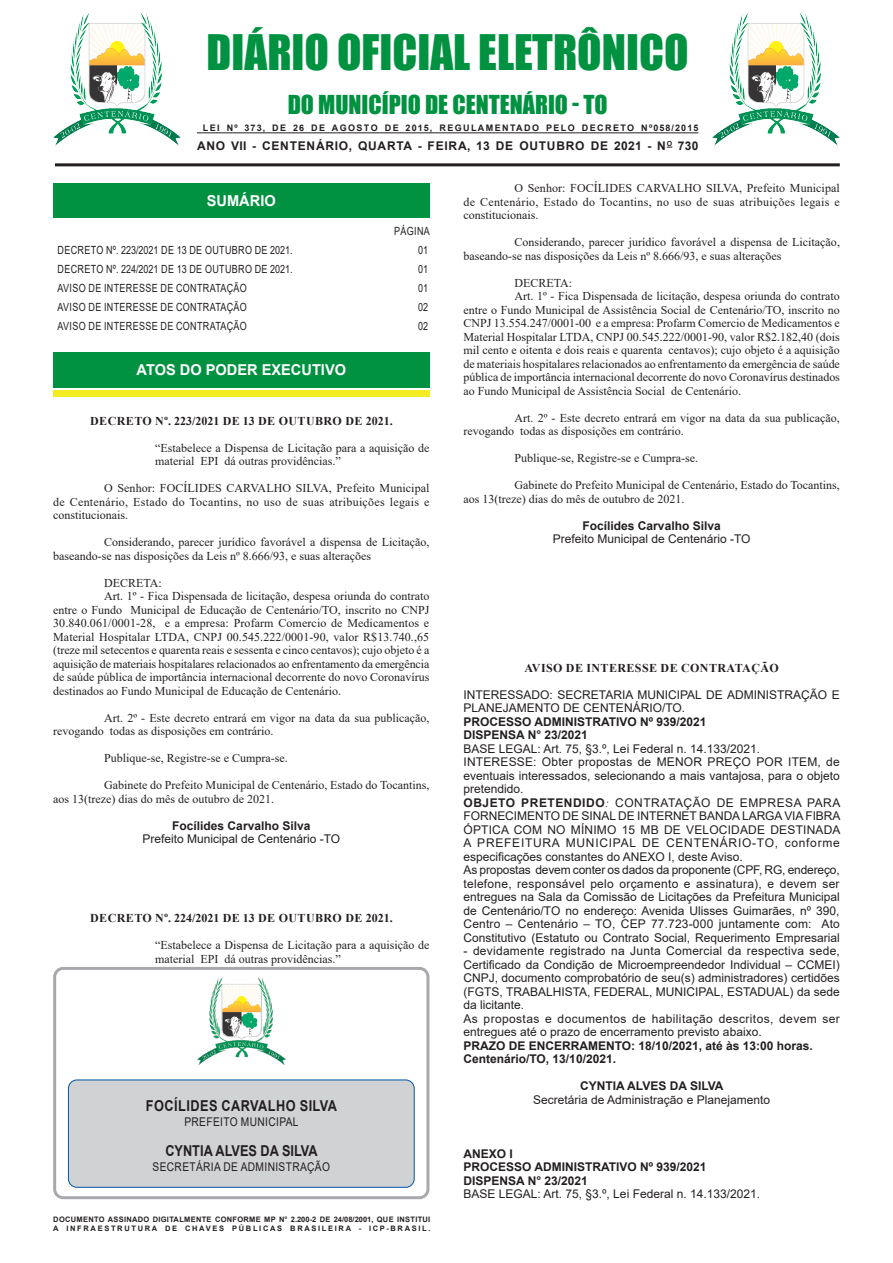
<style>
.page{position:relative;width:893px;height:1263px;background:#fff}
.page>*{position:absolute;margin:0;border:0;box-sizing:border-box;transform-origin:0 0}
.t1{font:45px "Impact";color:#009241}
.t2{font:24px "Impact";color:#009241}
.Chancela{font:700 15px "Arial";color:#fff}
.t3{font:700 15px "Arial";letter-spacing:.035em;color:#231f20;scale:.85 1}
.t4{font:700 15px "Arial";color:#231f20;scale:.85 1}
.CORPO_DE_TEXTO{font:12px/13.5px "Times New Roman";color:#231f20}
.SEM_PARAGRAFO{font:12px/13.5px "Arial";color:#231f20;text-align:justify}
.SEM_PARAGRAFO-2{font:700 12px "Arial";color:#231f20}
.EMENTA{font:12px/13.5px "Times New Roman";color:#231f20}
.TITULOS{font:700 12px "Times New Roman";letter-spacing:.035em;color:#231f20}
.CARGO{font:12px "Arial";color:#231f20}
.SEM_PARAGRAFO-3{font:12px/13.5px "Arial";letter-spacing:.03em;color:#231f20}
.NOME{font:700 12px "Arial";color:#231f20}
.SEM_PARAGRAFO-4{font:700 12px "Arial";letter-spacing:.065em;color:#231f20}
.SEM_PARAGRAFO-5{font:12px "Arial";letter-spacing:.035em;color:#231f20;scale:.85 1}
.Sumario{font:11.25px "Arial";letter-spacing:.035em;color:#231f20;scale:.8 1}
.t5{font:700 9px "Arial";letter-spacing:.155em;color:#231f20}
.t6{font:700 7.5px "Arial";letter-spacing:.04em;color:#231f20}
.t7{font:700 7.5px "Arial";letter-spacing:.225em;color:#231f20}
.s1{font-weight:700}
.s2{font-family:"Times New Roman";font-style:italic}
</style>
<div class="page">
<hr style="left:55px;top:163px;width:785px;height:3px;background:#231f20">
<hr style="left:197px;top:132px;width:501px;height:1px;background:#231f20">
<img style="left:712px;top:13px;width:128px;height:133px">
<img style="left:53px;top:13px;width:128px;height:133px">
<div style="left:53px;top:184px;width:376px;height:34px;background:#009241"></div>
<div style="left:53px;top:390px;width:376px;height:7px;background:#f4ec23"></div>
<div style="left:53px;top:355px;width:376px;height:34px;background:#009241"></div>
<div style="left:53px;top:352px;width:376px;height:35px;background:#009241"></div>
<div style="left:53px;top:967px;width:376px;height:232px;border:3px solid #a8a9ad;border-radius:9px"></div>
<div style="left:68px;top:1080px;width:346px;height:107px;background:#d1d2d4;border-radius:9px"></div>
<div style="left:68px;top:1080px;width:346px;height:107px;border:1px solid #0057a8;border-radius:9px"></div>
<img style="left:197px;top:977px;width:88px;height:87px">
<p class="t1" style="left:207px;top:18px;width:483px">DIÁRIO OFICIAL ELETRÔNICO</p>
<p class="t2" style="left:288px;top:86px;width:321px">DO MUNICÍPIO DE CENTENÁRIO - TO</p>
<p class="t5" style="left:203px;top:121px;width:497px">LEI Nº 373, DE 26 DE AGOSTO DE 2015, REGULAMENTADO PELO DECRETO Nº058/2015</p>
<p class="SEM_PARAGRAFO-4" style="left:197px;top:138px;width:503px">ANO VII - CENTENÁRIO, QUARTA - FEIRA, 13 DE OUTUBRO DE 2021 - N<sup>O</sup> 730</p>
<p class="Chancela" style="left:207px;top:190px;width:70px">SUMÁRIO</p>
<p class="Sumario" style="left:394px;top:223px;width:46px">PÁGINA</p>
<p class="Sumario" style="left:58px;top:242px;width:295px">DECRETO Nº. 223/2021 DE 13 DE OUTUBRO DE 2021.</p>
<p class="Sumario" style="left:418px;top:242px;width:14px">01</p>
<p class="Sumario" style="left:58px;top:261px;width:295px">DECRETO Nº. 224/2021 DE 13 DE OUTUBRO DE 2021.</p>
<p class="Sumario" style="left:418px;top:261px;width:14px">01</p>
<p class="Sumario" style="left:58px;top:280px;width:238px">AVISO DE INTERESSE DE CONTRATAÇÃO</p>
<p class="Sumario" style="left:418px;top:280px;width:14px">01</p>
<p class="Sumario" style="left:58px;top:299px;width:238px">AVISO DE INTERESSE DE CONTRATAÇÃO</p>
<p class="Sumario" style="left:418px;top:299px;width:14px">02</p>
<p class="Sumario" style="left:58px;top:318px;width:238px">AVISO DE INTERESSE DE CONTRATAÇÃO</p>
<p class="Sumario" style="left:418px;top:318px;width:14px">02</p>
<p class="Chancela" style="left:137px;top:359px;width:211px">ATOS DO PODER EXECUTIVO</p>
<p class="TITULOS" style="left:90px;top:412px;width:304px">DECRETO Nº. 223/2021 DE 13 DE OUTUBRO DE 2021.</p>
<p class="EMENTA" style="left:155px;top:441px;width:276px">“Estabelece a Dispensa de Licitação para a aquisição de material EPI dá outras providências.”</p>
<p class="CORPO_DE_TEXTO" style="left:53px;top:481px;width:378px;text-align:justify;text-indent:51px">O Senhor: FOCÍLIDES CARVALHO SILVA, Prefeito Municipal de Centenário, Estado do Tocantins, no uso de suas atribuições legais e constitucionais.</p>
<p class="CORPO_DE_TEXTO" style="left:53px;top:535px;width:378px;text-indent:51px">Considerando, parecer jurídico favorável a dispensa de Licitação, baseando-se nas disposições da Leis nº 8.666/93, e suas alterações</p>
<p class="CORPO_DE_TEXTO" style="left:104px;top:576px;width:59px">DECRETA:</p>
<p class="CORPO_DE_TEXTO" style="left:53px;top:589px;width:378px;text-align:justify;text-indent:51px">Art. 1º - Fica Dispensada de licitação, despesa oriunda do contrato entre o Fundo Municipal de Educação de Centenário/TO, inscrito no CNPJ 30.840.061/0001-28, e a empresa: Profarm Comercio de Medicamentos e Material Hospitalar LTDA, CNPJ 00.545.222/0001-90, valor R$13.740.,65 (treze mil setecentos e quarenta reais e sessenta e cinco centavos); cujo objeto é a aquisição de materiais hospitalares relacionados ao enfrentamento da emergência de saúde pública de importância internacional decorrente do novo Coronavírus destinados ao Fundo Municipal de Educação de Centenário.</p>
<p class="CORPO_DE_TEXTO" style="left:53px;top:711px;width:378px;text-indent:51px">Art. 2º - Este decreto entrará em vigor na data da sua publicação, revogando todas as disposições em contrário.</p>
<p class="CORPO_DE_TEXTO" style="left:104px;top:751px;width:185px">Publique-se, Registre-se e Cumpra-se.</p>
<p class="CORPO_DE_TEXTO" style="left:53px;top:778px;width:378px;text-indent:51px">Gabinete do Prefeito Municipal de Centenário, Estado do Tocantins, aos 13(treze) dias do mês de outubro de 2021.</p>
<p class="NOME" style="left:172px;top:817px;width:140px">Focílides Carvalho Silva</p>
<p class="CARGO" style="left:142px;top:831px;width:199px">Prefeito Municipal de Centenário -TO</p>
<p class="TITULOS" style="left:90px;top:910px;width:304px">DECRETO Nº. 224/2021 DE 13 DE OUTUBRO DE 2021.</p>
<p class="EMENTA" style="left:155px;top:938px;width:276px">“Estabelece a Dispensa de Licitação para a aquisição de material EPI dá outras providências.”</p>
<p class="t3" style="left:146px;top:1095px;width:226px">FOCÍLIDES CARVALHO SILVA</p>
<p class="SEM_PARAGRAFO-5" style="left:184px;top:1113px;width:136px">PREFEITO MUNICIPAL</p>
<p class="t4" style="left:165px;top:1140px;width:181px">CYNTIA ALVES DA SILVA</p>
<p class="SEM_PARAGRAFO-5" style="left:153px;top:1158px;width:210px">SECRETÁRIA DE ADMINISTRAÇÃO</p>
<p class="t6" style="left:53px;top:1214px;width:379px">DOCUMENTO ASSINADO DIGITALMENTE CONFORME MP N° 2.200-2 DE 24/08/2001, QUE INSTITUI</p>
<p class="t7" style="left:53px;top:1223px;width:379px">A INFRAESTRUTURA DE CHAVES PÚBLICAS BRASILEIRA - ICP-BRASIL.</p>
<p class="CORPO_DE_TEXTO" style="left:463px;top:181px;width:378px;text-align:justify;text-indent:51px">O Senhor: FOCÍLIDES CARVALHO SILVA, Prefeito Municipal de Centenário, Estado do Tocantins, no uso de suas atribuições legais e constitucionais.</p>
<p class="CORPO_DE_TEXTO" style="left:463px;top:235px;width:378px;text-indent:51px">Considerando, parecer jurídico favorável a dispensa de Licitação, baseando-se nas disposições da Leis nº 8.666/93, e suas alterações</p>
<p class="CORPO_DE_TEXTO" style="left:514px;top:275px;width:59px">DECRETA:</p>
<p class="CORPO_DE_TEXTO" style="left:463px;top:289px;width:378px;text-align:justify;text-indent:51px">Art. 1º - Fica Dispensada de licitação, despesa oriunda do contrato entre o Fundo Municipal de Assistência Social de Centenário/TO, inscrito no CNPJ 13.554.247/0001-00 e a empresa: Profarm Comercio de Medicamentos e Material Hospitalar LTDA, CNPJ 00.545.222/0001-90, valor R$2.182,40 (dois mil cento e oitenta e dois reais e quarenta centavos); cujo objeto é a aquisição de materiais hospitalares relacionados ao enfrentamento da emergência de saúde pública de importância internacional decorrente do novo Coronavírus destinados ao Fundo Municipal de Assistência Social de Centenário.</p>
<p class="CORPO_DE_TEXTO" style="left:463px;top:410px;width:378px;text-indent:51px">Art. 2º - Este decreto entrará em vigor na data da sua publicação, revogando todas as disposições em contrário.</p>
<p class="CORPO_DE_TEXTO" style="left:514px;top:451px;width:185px">Publique-se, Registre-se e Cumpra-se.</p>
<p class="CORPO_DE_TEXTO" style="left:463px;top:478px;width:378px;text-indent:51px">Gabinete do Prefeito Municipal de Centenário, Estado do Tocantins, aos 13(treze) dias do mês de outubro de 2021.</p>
<p class="NOME" style="left:583px;top:517px;width:140px">Focílides Carvalho Silva</p>
<p class="CARGO" style="left:553px;top:531px;width:199px">Prefeito Municipal de Centenário -TO</p>
<p class="TITULOS" style="left:524px;top:659px;width:256px">AVISO DE INTERESSE DE CONTRATAÇÃO</p>
<p class="SEM_PARAGRAFO" style="left:463px;top:687px;width:378px">INTERESSADO: SECRETARIA MUNICIPAL DE ADMINISTRAÇÃO E<br>PLANEJAMENTO DE CENTENÁRIO/TO.</p>
<p class="SEM_PARAGRAFO-2" style="left:463px;top:713px;width:245px">PROCESSO ADMINISTRATIVO Nº 939/2021</p>
<p class="SEM_PARAGRAFO-2" style="left:463px;top:726px;width:126px">DISPENSA N° 23/2021</p>
<p class="SEM_PARAGRAFO" style="left:463px;top:741px;width:298px">BASE LEGAL: Art. 75, §3.º, Lei Federal n. 14.133/2021.</p>
<p class="SEM_PARAGRAFO" style="left:463px;top:755px;width:378px">INTERESSE: Obter propostas de MENOR PREÇO POR ITEM, de eventuais interessados, selecionando a mais vantajosa, para o objeto pretendido.</p>
<p class="SEM_PARAGRAFO" style="left:463px;top:795px;width:379px"><span class="s1">OBJETO PRETENDIDO</span><span class="s2">:</span> CONTRATAÇÃO DE EMPRESA PARA FORNECIMENTO DE SINAL DE INTERNET BANDA LARGA VIA FIBRA ÓPTICA COM NO MÍNIMO 15 MB DE VELOCIDADE DESTINADA A PREFEITURA MUNICIPAL DE CENTENÁRIO-TO, conforme especificações constantes do ANEXO I, deste Aviso.</p>
<p class="SEM_PARAGRAFO" style="left:463px;top:863px;width:378px">As propostas devem conter os dados da proponente (CPF, RG, endereço, telefone, responsável pelo orçamento e assinatura), e devem ser entregues na Sala da Comissão de Licitações da Prefeitura Municipal de Centenário/TO no endereço: Avenida Ulisses Guimarães, nº 390, Centro – Centenário – TO, CEP 77.723-000 juntamente com: Ato Constitutivo (Estatuto ou Contrato Social, Requerimento Empresarial</p>
<p class="SEM_PARAGRAFO" style="left:463px;top:944px;width:378px">- devidamente registrado na Junta Comercial da respectiva sede, Certificado da Condição de Microempreendedor Individual – CCMEI)<br>CNPJ, documento comprobatório de seu(s) administradores) certidões (FGTS, TRABALHISTA, FEDERAL, MUNICIPAL, ESTADUAL) da sede da licitante.</p>
<p class="SEM_PARAGRAFO-3" style="left:463px;top:1011px;width:378px">As propostas e documentos de habilitação descritos, devem ser entregues até o prazo de encerramento previsto abaixo.</p>
<p class="SEM_PARAGRAFO-2" style="left:463px;top:1037px;width:351px">PRAZO DE ENCERRAMENTO: 18/10/2021, até às 13:00 horas.</p>
<p class="SEM_PARAGRAFO-2" style="left:463px;top:1050px;width:154px">Centenário/TO, 13/10/2021.</p>
<p class="NOME" style="left:580px;top:1077px;width:145px">CYNTIA ALVES DA SILVA</p>
<p class="CARGO" style="left:533px;top:1091px;width:238px">Secretária de Administração e Planejamento</p>
<p class="SEM_PARAGRAFO-2" style="left:463px;top:1145px;width:51px">ANEXO I</p>
<p class="SEM_PARAGRAFO-2" style="left:463px;top:1158px;width:245px">PROCESSO ADMINISTRATIVO Nº 939/2021</p>
<p class="SEM_PARAGRAFO-2" style="left:463px;top:1172px;width:126px">DISPENSA N° 23/2021</p>
<p class="SEM_PARAGRAFO" style="left:463px;top:1187px;width:298px">BASE LEGAL: Art. 75, §3.º, Lei Federal n. 14.133/2021.</p>
</div>
